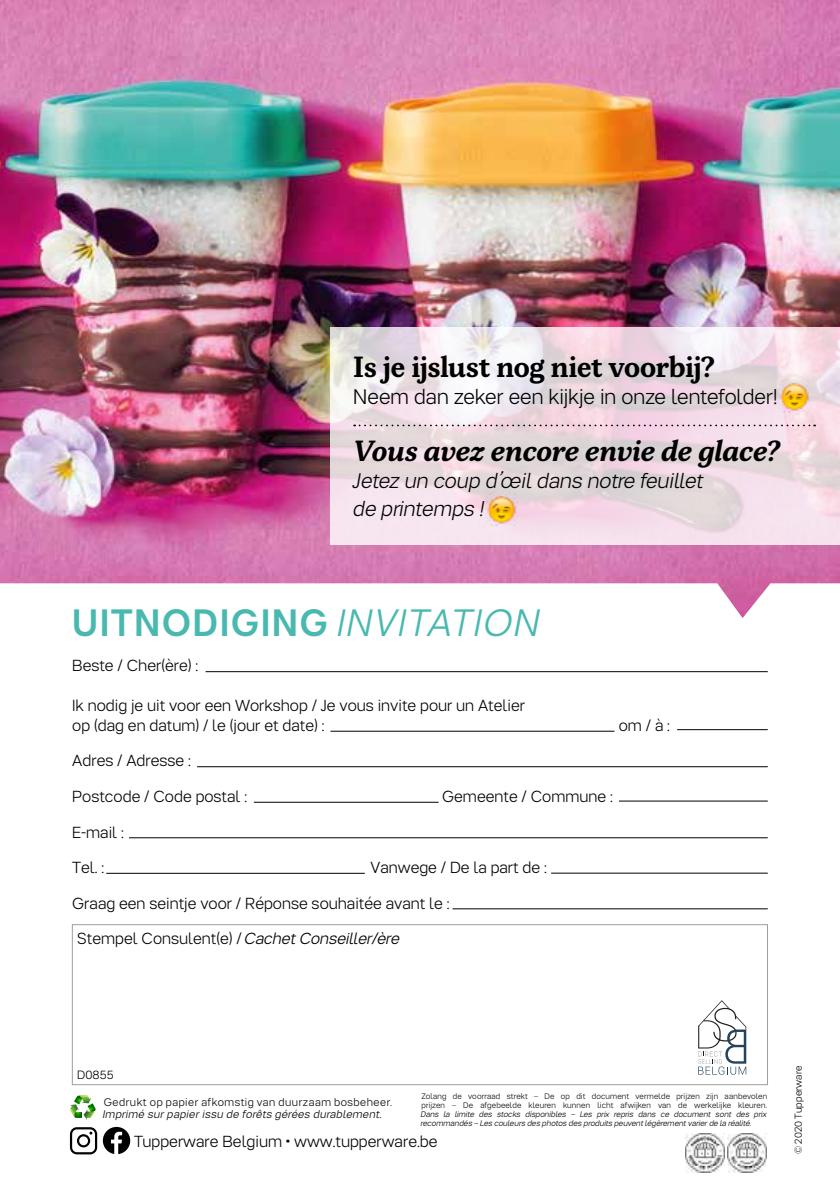
<style>
.page{position:relative;width:840px;height:1191px;background:#fff}
.page>*{position:absolute;margin:0;border:0;box-sizing:border-box;transform-origin:0 0}
.t1{font:500 38px "Tupper PRO";letter-spacing:.05em;color:#49b9af}
.t2{font:italic 700 29px "Tupper Serif";letter-spacing:-.005em;color:#000}
.t3{font:700 29px "Tupper Serif";letter-spacing:-.01em;color:#000}
.t4{font:italic 300 21px/27.4px "Tupper PRO";letter-spacing:-.005em;color:#000}
.t5{font:300 21px "Tupper PRO";letter-spacing:-.005em;color:#000}
.t6{font:300 16px/20px "Tupper PRO";color:#000}
.t7{font:300 12px "Tupper PRO";color:#000}
.t8{font:300 11px "Tupper PR Oitalic";letter-spacing:.04em;color:#000}
.t9{font:300 11px "Tupper PRO";letter-spacing:.045em;color:#000}
.t10{font:300 10px "Tupper PRO";color:#000}
.t11{font:300 8px/9px "Tupper PR Oitalic";letter-spacing:.005em;color:#000}
.t12{font:300 8px/9px "Tupper PRO";letter-spacing:.015em;color:#000}
.s1{font-family:"Tupper PR Oitalic";font-weight:300}
.s2{font-family:"Tupper PR Oitalic"}
</style>
<div class="page">
<div style="left:72px;top:924px;width:695px;height:161px;border:1px solid #9d9d9c"></div>
<img style="left:0;top:0;width:839px;height:618px">
<svg style="left:70px;top:1095px;width:26px;height:24px"></svg>
<img style="left:685px;top:1133px;width:39px;height:39px">
<img style="left:727px;top:1133px;width:39px;height:39px">
<svg style="left:103px;top:1126px;width:27px;height:28px"></svg>
<svg style="left:70px;top:1127px;width:27px;height:27px"></svg>
<hr style="left:205px;top:671px;width:562px;height:1px;background:#000">
<hr style="left:330px;top:731px;width:284px;height:1px;background:#000">
<hr style="left:197px;top:766px;width:570px;height:1px;background:#000">
<hr style="left:254px;top:802px;width:184px;height:1px;background:#000">
<hr style="left:129px;top:837px;width:638px;height:1px;background:#000">
<hr style="left:106px;top:873px;width:258px;height:1px;background:#000">
<hr style="left:452px;top:908px;width:315px;height:1px;background:#000">
<hr style="left:676px;top:729px;width:91px;height:1px;background:#000">
<hr style="left:618px;top:800px;width:149px;height:1px;background:#000">
<hr style="left:550px;top:872px;width:217px;height:1px;background:#000">
<svg style="left:698px;top:1000px;width:47px;height:74px"></svg>
<svg style="left:330px;top:327px;width:509px;height:217px;background:#ecdde4"></svg>
<svg style="left:354px;top:424px;width:460px;height:2px"></svg>
<img style="left:485px;top:492px;width:32px;height:33px">
<img style="left:778px;top:380px;width:32px;height:33px">
<h2 class="t3" style="left:353px;top:345px;width:363px">Is je ijslust nog niet voorbij?</h2>
<h3 class="t5" style="left:353px;top:384px;width:426px">Neem dan zeker een kijkje in onze lentefolder!</h3>
<h2 class="t2" style="left:353px;top:432px;width:428px">Vous avez encore envie de glace?</h2>
<h3 class="t4" style="left:353px;top:467px;width:351px">Jetez un coup d’œil dans notre feuillet de printemps !</h3>
<h1 class="t1" style="left:72px;top:592px;width:472px">UITNODIGING <span class="s1">INVITATION</span></h1>
<p class="t6" style="left:72px;top:656px;width:128px">Beste / Cher(ère) :</p>
<p class="t6" style="left:72px;top:695px;width:454px">Ik nodig je uit voor een Workshop / Je vous invite pour un Atelier op (dag en datum) / le (jour et date) :</p>
<p class="t6" style="left:618px;top:715px;width:53px">om / à :</p>
<p class="t6" style="left:72px;top:751px;width:120px">Adres / Adresse :</p>
<p class="t6" style="left:72px;top:786px;width:176px">Postcode / Code postal :</p>
<p class="t6" style="left:442px;top:786px;width:172px">Gemeente / Commune :</p>
<p class="t6" style="left:72px;top:822px;width:53px">E-mail :</p>
<p class="t6" style="left:72px;top:857px;width:33px">Tel. :</p>
<p class="t6" style="left:370px;top:857px;width:178px">Vanwege / De la part de :</p>
<p class="t6" style="left:72px;top:893px;width:378px">Graag een seintje voor / Réponse souhaitée avant le :</p>
<p class="t6" style="left:77px;top:928px;width:325px">Stempel Consulent(e) / <span class="s2">Cachet Conseiller/ère</span></p>
<p class="t7" style="left:77px;top:1067px;width:38px">D0855</p>
<p class="t10" style="left:792px;top:1154px;width:90px;rotate:-90deg">© 2020 Tupperware</p>
<p class="t12" style="left:421px;top:1092px;width:347px">Zolang de voorraad strekt – De op dit document vermelde prijzen zijn aanbevolen prijzen – De afgebeelde kleuren kunnen licht afwijken van de werkelijke kleuren.</p>
<p class="t11" style="left:421px;top:1109px;width:347px">Dans la limite des stocks disponibles – Les prix repris dans ce document sont des prix recommandés – Les couleurs des photos des produits peuvent légèrement varier de la réalité.</p>
<p class="t9" style="left:104px;top:1095px;width:290px">Gedrukt op papier afkomstig van duurzaam bosbeheer.</p>
<p class="t8" style="left:104px;top:1104px;width:280px">Imprimé sur papier issu de forêts gérées durablement.</p>
<p class="t6" style="left:134px;top:1131px;width:305px">Tupperware Belgium • www.tupperware.be</p>
</div>
